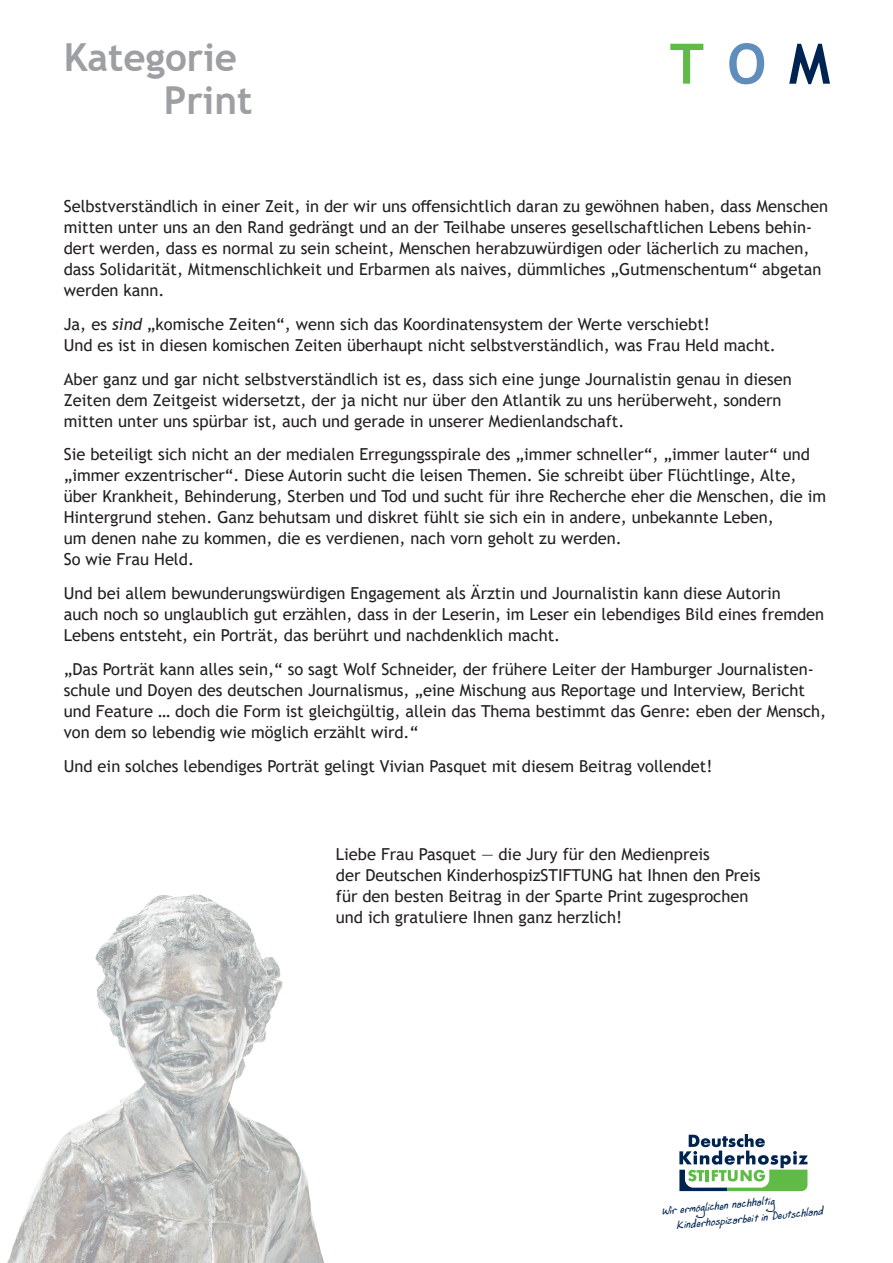
<style>
.page{position:relative;width:893px;height:1263px;background:#fff}
.page>*{position:absolute;margin:0;border:0;box-sizing:border-box;transform-origin:0 0}
.t1{font:700 55.8px "Trebuchet MS";color:#60bb46}
.t2{font:700 38.55px "Trebuchet MS";color:#9d9fa2}
.t3{font:16.5px/21px "Trebuchet MS";color:#231f20}
.t4{font:italic 11.55px/15px "Andrew Script 16";color:#002451}
.s1{color:#608ebc}
.s2{color:#002451}
.s3{font-style:italic}
</style>
<div class="page">
<img style="left:7px;top:894px;width:317px;height:369px">
<svg style="left:679px;top:1134px;width:129px;height:57px"></svg>
<h2 class="t2" style="left:64px;top:33px;width:175px">Kategorie</h2>
<h1 class="t1" style="left:670px;top:29px;width:162px">T <span class="s1">O</span> <span class="s2">M</span></h1>
<h2 class="t2" style="left:164px;top:76px;width:90px">Print</h2>
<p class="t3" style="left:64px;top:196px;width:766px">Selbstverständlich in einer Zeit, in der wir uns offensichtlich daran zu gewöhnen haben, dass Menschen mitten unter uns an den Rand gedrängt und an der Teilhabe unseres gesellschaftlichen Lebens behin&shy;dert werden, dass es normal zu sein scheint, Menschen herabzuwürdigen oder lächerlich zu machen, dass Solidarität, Mitmenschlichkeit und Erbarmen als naives, dümmliches „Gutmenschentum“ abgetan werden kann.</p>
<p class="t3" style="left:64px;top:313px;width:714px">Ja, es <span class="s3">sind</span> „komische Zeiten“, wenn sich das Koordinatensystem der Werte verschiebt!<br>Und es ist in diesen komischen Zeiten überhaupt nicht selbstverständlich, was Frau Held macht.</p>
<p class="t3" style="left:64px;top:368px;width:729px">Aber ganz und gar nicht selbstverständlich ist es, dass sich eine junge Journalistin genau in diesen<br>Zeiten dem Zeitgeist widersetzt, der ja nicht nur über den Atlantik zu uns herüberweht, sondern mitten unter uns spürbar ist, auch und gerade in unserer Medienlandschaft.</p>
<p class="t3" style="left:64px;top:444px;width:764px">Sie beteiligt sich nicht an der medialen Erregungsspirale des „immer schneller“, „immer lauter“ und „immer exzentrischer“. Diese Autorin sucht die leisen Themen. Sie schreibt über Flüchtlinge, Alte, über Krankheit, Behinderung, Sterben und Tod und sucht für ihre Recherche eher die Menschen, die im Hintergrund stehen. Ganz behutsam und diskret fühlt sie sich ein in andere, unbekannte Leben,<br>um denen nahe zu kommen, die es verdienen, nach vorn geholt zu werden.<br>So wie Frau Held.</p>
<p class="t3" style="left:64px;top:583px;width:762px">Und bei allem bewunderungswürdigen Engagement als Ärztin und Journalistin kann diese Autorin<br>auch noch so unglaublich gut erzählen, dass in der Leserin, im Leser ein lebendiges Bild eines fremden<br>Lebens entsteht, ein Porträt, das berührt und nachdenklich macht.</p>
<p class="t3" style="left:64px;top:658px;width:764px">„Das Porträt kann alles sein,“ so sagt Wolf Schneider, der frühere Leiter der Hamburger Journalisten&shy;schule und Doyen des deutschen Journalismus, „eine Mischung aus Reportage und Interview, Bericht und Feature … doch die Form ist gleichgültig, allein das Thema bestimmt das Genre: eben der Mensch, von dem so lebendig wie möglich erzählt wird.“</p>
<p class="t3" style="left:64px;top:755px;width:650px">Und ein solches lebendiges Porträt gelingt Vivian Pasquet mit diesem Beitrag vollendet!</p>
<p class="t3" style="left:336px;top:844px;width:426px">Liebe Frau Pasquet — die Jury für den Medienpreis<br>der Deutschen KinderhospizSTIFTUNG hat Ihnen den Preis für den besten Beitrag in der Sparte Print zugesprochen und ich gratuliere Ihnen ganz herzlich!</p>
<p class="t4" style="left:675px;top:1202px;width:149px;text-indent:-14px;rotate:-5deg">Wir ermöglichen nachhaltig<br>Kinderhospizarbeit in Deutschland</p>
</div>
